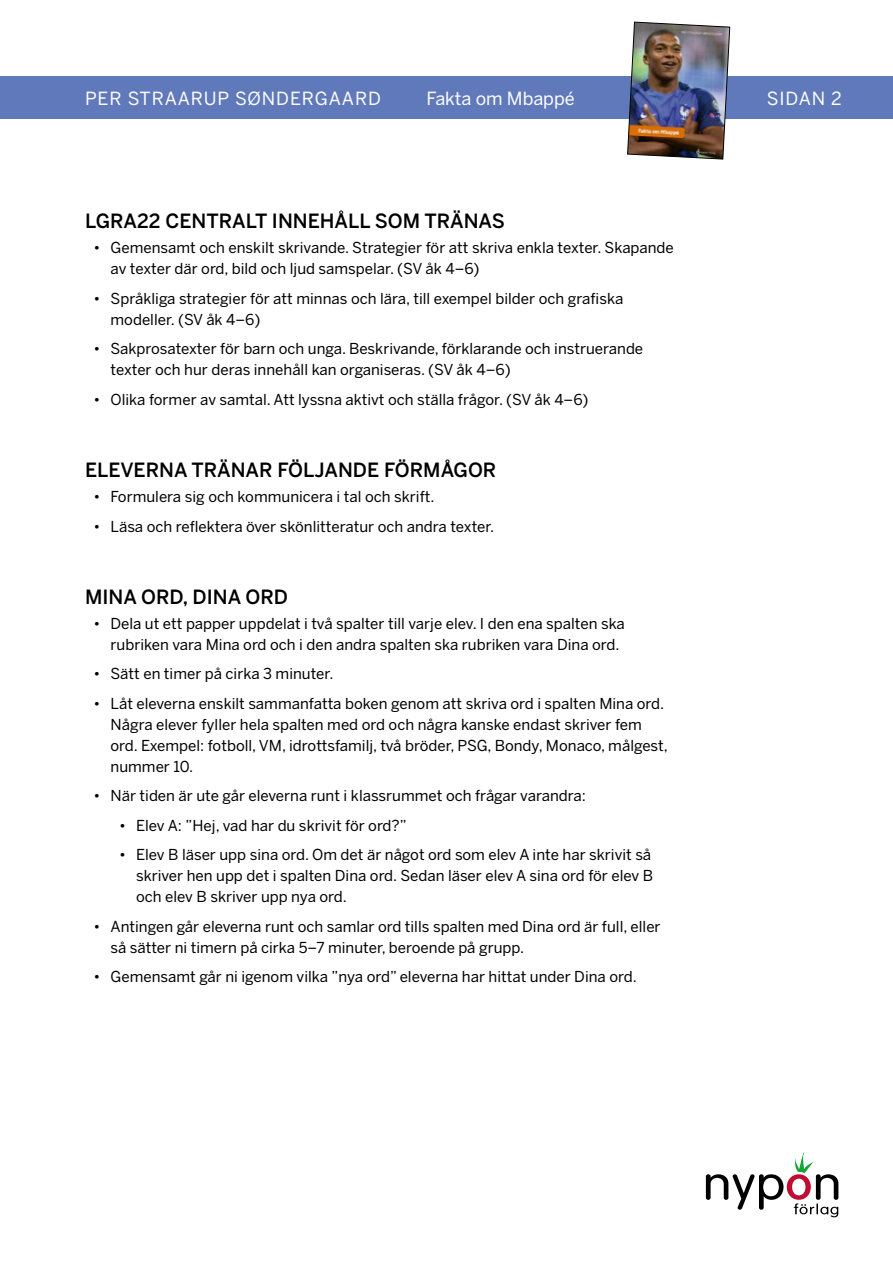
<style>
.page{position:relative;width:893px;height:1263px;background:#fff}
.page>*{position:absolute;margin:0;border:0;box-sizing:border-box;transform-origin:0 0}
.t1{font:500 19.5px "Benton Sans";color:#000}
.t2{font:18px "Benton Sans";letter-spacing:.04em;color:#fff}
.t3{font:18px "Benton Sans";color:#fff}
.t4{font:15px/21px "Benton Sans";color:#000}
</style>
<div class="page">
<svg style="left:706px;top:1152px;width:132px;height:65px"></svg>
<div style="left:0;top:77px;width:893px;height:42px;background:#6079bb"></div>
<img style="left:627px;top:21px;width:103px;height:139px">
<p class="t2" style="left:85px;top:87px;width:297px">PER STRAARUP SØNDERGAARD</p>
<p class="t3" style="left:426px;top:87px;width:150px">Fakta om Mbappé</p>
<p class="t2" style="left:767px;top:87px;width:77px">SIDAN 2</p>
<h1 class="t1" style="left:85px;top:209px;width:421px">LGRA22 CENTRALT INNEHÅLL SOM TRÄNAS</h1>
<p class="t4" style="left:111px;top:237px;width:565px;text-indent:-17px">• Gemensamt och enskilt skrivande. Strategier för att skriva enkla texter. Skapande av texter där ord, bild och ljud samspelar. (SV åk 4–6)</p>
<p class="t4" style="left:111px;top:288px;width:514px;text-indent:-17px">• Språkliga strategier för att minnas och lära, till exempel bilder och grafiska modeller. (SV åk 4–6)</p>
<p class="t4" style="left:111px;top:338px;width:534px;text-indent:-17px">• Sakprosatexter för barn och unga. Beskrivande, förklarande och instruerande texter och hur deras innehåll kan organiseras. (SV åk 4–6)</p>
<p class="t4" style="left:94px;top:389px;width:497px">• Olika former av samtal. Att lyssna aktivt och ställa frågor. (SV åk 4–6)</p>
<h1 class="t1" style="left:85px;top:458px;width:413px">ELEVERNA TRÄNAR FÖLJANDE FÖRMÅGOR</h1>
<p class="t4" style="left:94px;top:486px;width:343px">• Formulera sig och kommunicera i tal och skrift.</p>
<p class="t4" style="left:94px;top:516px;width:402px">• Läsa och reflektera över skönlitteratur och andra texter.</p>
<h1 class="t1" style="left:85px;top:584px;width:205px">MINA ORD, DINA ORD</h1>
<p class="t4" style="left:111px;top:613px;width:516px;text-indent:-17px">• Dela ut ett papper uppdelat i två spalter till varje elev. I den ena spalten ska rubriken vara Mina ord och i den andra spalten ska rubriken vara Dina ord.</p>
<p class="t4" style="left:94px;top:663px;width:241px">• Sätt en timer på cirka 3 minuter.</p>
<p class="t4" style="left:111px;top:693px;width:559px;text-indent:-17px">• Låt eleverna enskilt sammanfatta boken genom att skriva ord i spalten Mina ord.<br>Några elever fyller hela spalten med ord och några kanske endast skriver fem ord. Exempel: fotboll, VM, idrottsfamilj, två bröder, PSG, Bondy, Monaco, målgest, nummer 10.</p>
<p class="t4" style="left:94px;top:785px;width:494px">• När tiden är ute går eleverna runt i klassrummet och frågar varandra:</p>
<p class="t4" style="left:119px;top:815px;width:289px">• Elev A: ”Hej, vad har du skrivit för ord?”</p>
<p class="t4" style="left:136px;top:844px;width:518px;text-indent:-17px">• Elev B läser upp sina ord. Om det är något ord som elev A inte har skrivit så skriver hen upp det i spalten Dina ord. Sedan läser elev A sina ord för elev B och elev B skriver upp nya ord.</p>
<p class="t4" style="left:111px;top:916px;width:552px;text-indent:-17px">• Antingen går eleverna runt och samlar ord tills spalten med Dina ord är full, eller så sätter ni timern på cirka 5–7 minuter, beroende på grupp.</p>
<p class="t4" style="left:94px;top:966px;width:545px">• Gemensamt går ni igenom vilka ”nya ord” eleverna har hittat under Dina ord.</p>
</div>
